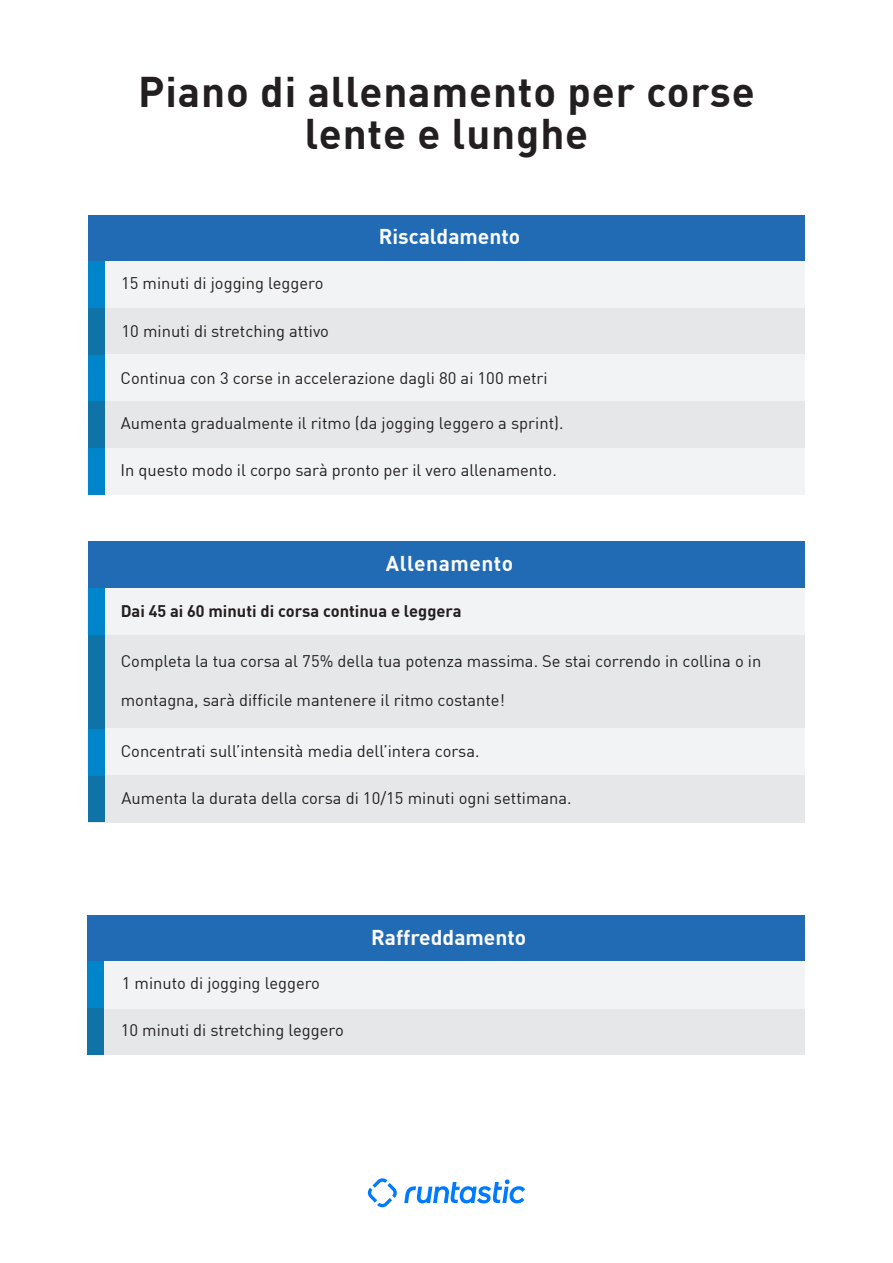
<style>
.page{position:relative;width:893px;height:1263px;background:#fff}
.page>*{position:absolute;margin:0;border:0;box-sizing:border-box;transform-origin:0 0}
.t1{font:700 42px/42px "Adihaus DIN";letter-spacing:.02em;color:#231f20;text-align:center}
.t2{font:700 21px "Adihaus DIN";color:#fbfbfc}
.t3{font:700 21px "Adihaus DIN";letter-spacing:.025em;color:#fbfbfc}
.t4{font:16.5px "Adihaus DIN";color:#231f20}
.t5{font:700 16.5px "Adihaus DIN";color:#231f20}
</style>
<div class="page">
<div style="left:88px;top:215px;width:723px;height:273px;background:#e6e7e9"></div>
<div style="left:88px;top:215px;width:723px;height:46px;background:#216bb5"></div>
<div style="left:88px;top:261px;width:723px;height:47px;background:#f2f3f4"></div>
<div style="left:89px;top:355px;width:723px;height:46px;background:#f2f3f4"></div>
<div style="left:87px;top:448px;width:724px;height:47px;background:#f2f3f4"></div>
<div style="left:88px;top:542px;width:723px;height:281px;background:#e6e7e9"></div>
<div style="left:88px;top:542px;width:723px;height:46px;background:#216bb5"></div>
<div style="left:87px;top:588px;width:724px;height:47px;background:#f2f3f4"></div>
<div style="left:88px;top:729px;width:723px;height:46px;background:#f2f3f4"></div>
<div style="left:87px;top:916px;width:723px;height:139px;background:#e6e7e9"></div>
<div style="left:87px;top:915px;width:724px;height:46px;background:#216bb5"></div>
<div style="left:87px;top:961px;width:724px;height:48px;background:#f2f3f4"></div>
<div style="left:88px;top:261px;width:17px;height:47px;background:#0084ca"></div>
<div style="left:88px;top:308px;width:17px;height:47px;background:#0f73a8"></div>
<div style="left:87px;top:961px;width:17px;height:47px;background:#0084ca"></div>
<div style="left:87px;top:1008px;width:17px;height:47px;background:#0f73a8"></div>
<div style="left:88px;top:355px;width:17px;height:47px;background:#0084ca"></div>
<div style="left:88px;top:402px;width:17px;height:46px;background:#0f73a8"></div>
<div style="left:88px;top:448px;width:17px;height:47px;background:#0084ca"></div>
<div style="left:88px;top:588px;width:17px;height:47px;background:#0084ca"></div>
<div style="left:88px;top:635px;width:17px;height:93px;background:#0f73a8"></div>
<div style="left:88px;top:775px;width:17px;height:47px;background:#0f73a8"></div>
<div style="left:88px;top:708px;width:17px;height:46px;background:#0f73a8"></div>
<div style="left:88px;top:729px;width:17px;height:47px;background:#0084ca"></div>
<div style="left:806px;top:0;width:85px;height:1061px;background:#fff"></div>
<svg style="left:368px;top:1178px;width:157px;height:29px"></svg>
<h1 class="t1" style="left:138px;top:65px;width:618px">Piano di allenamento per corse lente e lunghe</h1>
<p class="t2" style="left:379px;top:219px;width:143px">Riscaldamento</p>
<p class="t4" style="left:121px;top:270px;width:204px">15 minuti di jogging leggero</p>
<p class="t4" style="left:122px;top:318px;width:209px">10 minuti di stretching attivo</p>
<p class="t4" style="left:121px;top:365px;width:429px">Continua con 3 corse in accelerazione dagli 80 ai 100 metri</p>
<p class="t4" style="left:121px;top:410px;width:444px">Aumenta gradualmente il ritmo (da jogging leggero a sprint).</p>
<p class="t4" style="left:121px;top:457px;width:438px">In questo modo il corpo sarà pronto per il vero allenamento.</p>
<p class="t3" style="left:386px;top:546px;width:129px">Allenamento</p>
<p class="t5" style="left:121px;top:597px;width:342px">Dai 45 ai 60 minuti di corsa continua e leggera</p>
<p class="t4" style="left:121px;top:648px;width:642px">Completa la tua corsa al 75% della tua potenza massima. Se stai correndo in collina o in</p>
<p class="t4" style="left:121px;top:687px;width:386px">montagna, sarà difficile mantenere il ritmo costante!</p>
<p class="t4" style="left:121px;top:738px;width:360px">Concentrati sull’intensità media dell’intera corsa.</p>
<p class="t4" style="left:122px;top:785px;width:452px">Aumenta la durata della corsa di 10/15 minuti ogni settimana.</p>
<p class="t4" style="left:122px;top:970px;width:200px">1 minuto di jogging leggero</p>
<p class="t4" style="left:121px;top:1017px;width:224px">10 minuti di stretching leggero</p>
<p class="t2" style="left:371px;top:919px;width:156px">Raffreddamento</p>
</div>
